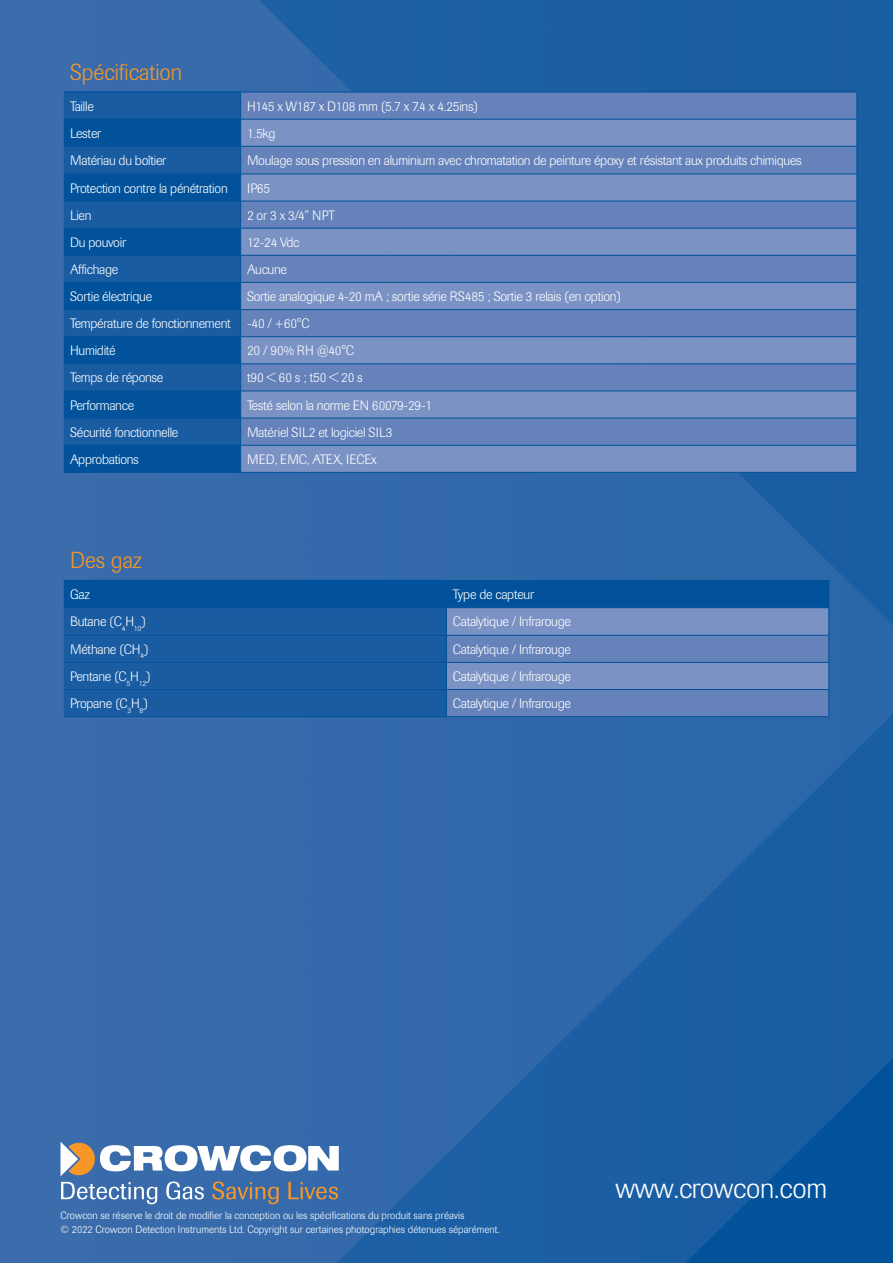
<style>
.page{position:relative;width:893px;height:1263px;background:#fff}
.page>*{position:absolute;margin:0;border:0;box-sizing:border-box;transform-origin:0 0}
.URL_-_White{font:300 28.5px "Imago";letter-spacing:-.01em;color:#fff}
.Header_-_Orange{font:300 22.95px "Imago";color:#f79727}
.Table_Text_-_White{font:300 13.5px "Imago";letter-spacing:-.02em;color:#fff}
.Table_Text_-_White-2{font:300 13.5px "Imago";color:#fff}
.Copyright_-_white{font:300 10.5px "Imago";color:#fff}
.Table_Text_Notes_-_W{font:300 10.5px "Imago";color:#fff}
</style>
<div class="page">
<img style="left:0;top:0;width:893px;height:1263px">
<div style="left:64px;top:93px;width:176px;height:25px;background:#195ca2"></div>
<div style="left:241px;top:93px;width:615px;height:26px;background:#6582ba"></div>
<svg style="left:64px;top:120px;width:176px;height:352px;background:#0b569d"></svg>
<svg style="left:241px;top:120px;width:615px;height:352px;background:#6f89be"></svg>
<hr style="left:64px;top:146px;width:177px;height:1px;background:#01529a">
<hr style="left:64px;top:173px;width:177px;height:1px;background:#01529a">
<hr style="left:64px;top:201px;width:177px;height:1px;background:#01529a">
<hr style="left:64px;top:228px;width:177px;height:1px;background:#01529a">
<hr style="left:64px;top:255px;width:177px;height:1px;background:#01529a">
<hr style="left:64px;top:282px;width:177px;height:1px;background:#01529a">
<hr style="left:64px;top:309px;width:177px;height:1px;background:#01529a">
<hr style="left:64px;top:336px;width:177px;height:1px;background:#01529a">
<hr style="left:240px;top:92px;width:146px;height:1px;background:#01529a">
<hr style="left:386px;top:92px;width:64px;height:1px;background:#01529a">
<hr style="left:450px;top:92px;width:196px;height:1px;background:#01529a">
<hr style="left:646px;top:92px;width:211px;height:1px;background:#01529a">
<hr style="left:240px;top:119px;width:146px;height:1px;background:#01529a">
<hr style="left:386px;top:119px;width:64px;height:1px;background:#01529a">
<hr style="left:450px;top:119px;width:196px;height:1px;background:#01529a">
<hr style="left:646px;top:119px;width:211px;height:1px;background:#01529a">
<hr style="left:241px;top:146px;width:145px;height:1px;background:#01529a">
<hr style="left:386px;top:146px;width:64px;height:1px;background:#01529a">
<hr style="left:450px;top:146px;width:196px;height:1px;background:#01529a">
<hr style="left:646px;top:146px;width:211px;height:1px;background:#01529a">
<hr style="left:241px;top:173px;width:145px;height:1px;background:#01529a">
<hr style="left:386px;top:173px;width:64px;height:1px;background:#01529a">
<hr style="left:450px;top:173px;width:196px;height:1px;background:#01529a">
<hr style="left:646px;top:173px;width:211px;height:1px;background:#01529a">
<hr style="left:241px;top:201px;width:145px;height:1px;background:#01529a">
<hr style="left:386px;top:201px;width:64px;height:1px;background:#01529a">
<hr style="left:450px;top:201px;width:196px;height:1px;background:#01529a">
<hr style="left:646px;top:201px;width:211px;height:1px;background:#01529a">
<hr style="left:241px;top:228px;width:145px;height:1px;background:#01529a">
<hr style="left:386px;top:228px;width:64px;height:1px;background:#01529a">
<hr style="left:450px;top:228px;width:196px;height:1px;background:#01529a">
<hr style="left:646px;top:228px;width:211px;height:1px;background:#01529a">
<hr style="left:241px;top:255px;width:145px;height:1px;background:#01529a">
<hr style="left:386px;top:255px;width:64px;height:1px;background:#01529a">
<hr style="left:450px;top:255px;width:196px;height:1px;background:#01529a">
<hr style="left:646px;top:255px;width:211px;height:1px;background:#01529a">
<hr style="left:241px;top:282px;width:145px;height:1px;background:#01529a">
<hr style="left:386px;top:282px;width:64px;height:1px;background:#01529a">
<hr style="left:450px;top:282px;width:196px;height:1px;background:#01529a">
<hr style="left:646px;top:282px;width:211px;height:1px;background:#01529a">
<hr style="left:241px;top:309px;width:145px;height:1px;background:#01529a">
<hr style="left:386px;top:309px;width:64px;height:1px;background:#01529a">
<hr style="left:450px;top:309px;width:196px;height:1px;background:#01529a">
<hr style="left:646px;top:309px;width:211px;height:1px;background:#01529a">
<hr style="left:241px;top:336px;width:145px;height:1px;background:#01529a">
<hr style="left:386px;top:336px;width:64px;height:1px;background:#01529a">
<hr style="left:450px;top:336px;width:196px;height:1px;background:#01529a">
<hr style="left:646px;top:336px;width:211px;height:1px;background:#01529a">
<svg style="left:240px;top:92px;width:1px;height:380px"></svg>
<svg style="left:856px;top:92px;width:1px;height:380px"></svg>
<hr style="left:64px;top:91px;width:176px;height:2px;background:#01529a">
<hr style="left:64px;top:118px;width:176px;height:2px;background:#01529a">
<hr style="left:64px;top:363px;width:177px;height:1px;background:#01529a">
<hr style="left:241px;top:363px;width:145px;height:1px;background:#01529a">
<hr style="left:386px;top:363px;width:64px;height:1px;background:#01529a">
<hr style="left:450px;top:363px;width:196px;height:1px;background:#01529a">
<hr style="left:646px;top:363px;width:211px;height:1px;background:#01529a">
<hr style="left:64px;top:391px;width:177px;height:1px;background:#01529a">
<hr style="left:241px;top:391px;width:145px;height:1px;background:#01529a">
<hr style="left:386px;top:391px;width:64px;height:1px;background:#01529a">
<hr style="left:450px;top:391px;width:196px;height:1px;background:#01529a">
<hr style="left:646px;top:391px;width:211px;height:1px;background:#01529a">
<hr style="left:64px;top:418px;width:177px;height:1px;background:#01529a">
<hr style="left:241px;top:418px;width:145px;height:1px;background:#01529a">
<hr style="left:386px;top:418px;width:64px;height:1px;background:#01529a">
<hr style="left:450px;top:418px;width:196px;height:1px;background:#01529a">
<hr style="left:646px;top:418px;width:211px;height:1px;background:#01529a">
<hr style="left:64px;top:445px;width:177px;height:1px;background:#01529a">
<hr style="left:241px;top:445px;width:145px;height:1px;background:#01529a">
<hr style="left:386px;top:445px;width:64px;height:1px;background:#01529a">
<hr style="left:450px;top:445px;width:196px;height:1px;background:#01529a">
<hr style="left:646px;top:445px;width:211px;height:1px;background:#01529a">
<hr style="left:64px;top:472px;width:177px;height:1px;background:#01529a">
<hr style="left:241px;top:472px;width:145px;height:1px;background:#01529a">
<hr style="left:386px;top:472px;width:64px;height:1px;background:#01529a">
<hr style="left:450px;top:472px;width:196px;height:1px;background:#01529a">
<hr style="left:646px;top:472px;width:211px;height:1px;background:#01529a">
<svg style="left:61px;top:1142px;width:278px;height:62px"></svg>
<svg style="left:64px;top:580px;width:765px;height:137px;background:#346bab"></svg>
<hr style="left:446px;top:716px;width:383px;height:1px;background:#01529a">
<hr style="left:64px;top:580px;width:382px;height:1px;background:#01529a">
<p class="Header_-_Orange" style="left:70px;top:59px;width:113px">Spécification</p>
<p class="Table_Text_-_White" style="left:70px;top:98px;width:25px">Taille</p>
<p class="Table_Text_-_White" style="left:247px;top:98px;width:233px">H145 x W187 x D108 mm (5.7 x 7.4 x 4.25ins)</p>
<p class="Table_Text_-_White" style="left:70px;top:126px;width:33px">Lester</p>
<p class="Table_Text_-_White" style="left:247px;top:126px;width:30px">1.5kg</p>
<p class="Table_Text_-_White" style="left:70px;top:153px;width:98px">Matériau du boîtier</p>
<p class="Table_Text_-_White" style="left:247px;top:153px;width:556px">Moulage sous pression en aluminium avec chromatation de peinture époxy et résistant aux produits chimiques</p>
<p class="Table_Text_-_White" style="left:70px;top:180px;width:159px">Protection contre la pénétration</p>
<p class="Table_Text_-_White" style="left:247px;top:180px;width:25px">IP65</p>
<p class="Table_Text_-_White" style="left:70px;top:207px;width:23px">Lien</p>
<p class="Table_Text_-_White" style="left:247px;top:207px;width:89px">2 or 3 x 3/4” NPT</p>
<p class="Table_Text_-_White" style="left:70px;top:235px;width:58px">Du pouvoir</p>
<p class="Table_Text_-_White" style="left:247px;top:235px;width:54px">12-24 Vdc</p>
<p class="Table_Text_-_White" style="left:70px;top:262px;width:50px">Affichage</p>
<p class="Table_Text_-_White" style="left:247px;top:262px;width:41px">Aucune</p>
<p class="Table_Text_-_White" style="left:70px;top:289px;width:84px">Sortie électrique</p>
<p class="Table_Text_-_White" style="left:247px;top:289px;width:376px">Sortie analogique 4-20 mA ; sortie série RS485 ; Sortie 3 relais (en option)</p>
<p class="Table_Text_-_White" style="left:70px;top:316px;width:162px">Température de fonctionnement</p>
<p class="Table_Text_-_White" style="left:247px;top:316px;width:64px">-40 / +60°C</p>
<p class="Table_Text_-_White" style="left:70px;top:343px;width:47px">Humidité</p>
<p class="Table_Text_-_White" style="left:247px;top:343px;width:109px">20 / 90% RH @40°C</p>
<p class="Table_Text_-_White" style="left:70px;top:370px;width:95px">Temps de réponse</p>
<p class="Table_Text_-_White" style="left:247px;top:370px;width:117px">t90 &lt; 60 s ; t50 &lt; 20 s</p>
<p class="Table_Text_-_White" style="left:70px;top:397px;width:65px">Performance</p>
<p class="Table_Text_-_White" style="left:247px;top:397px;width:187px">Testé selon la norme EN 60079-29-1</p>
<p class="Table_Text_-_White" style="left:70px;top:424px;width:110px">Sécurité fonctionnelle</p>
<p class="Table_Text_-_White" style="left:247px;top:424px;width:147px">Matériel SIL2 et logiciel SIL3</p>
<p class="Table_Text_-_White" style="left:70px;top:452px;width:70px">Approbations</p>
<p class="Table_Text_-_White-2" style="left:247px;top:452px;width:131px">MED, EMC, ATEX, IECEx</p>
<p class="Header_-_Orange" style="left:70px;top:547px;width:73px">Des gaz</p>
<p class="Table_Text_-_White" style="left:70px;top:587px;width:21px">Gaz</p>
<p class="Table_Text_-_White" style="left:453px;top:587px;width:83px">Type de capteur</p>
<p class="Table_Text_-_White" style="left:70px;top:614px;width:77px">Butane (C<sub>4</sub>H<sub>10</sub>)</p>
<p class="Table_Text_-_White" style="left:453px;top:614px;width:120px">Catalytique / Infrarouge</p>
<p class="Table_Text_-_White" style="left:70px;top:642px;width:80px">Méthane (CH<sub>4</sub>)</p>
<p class="Table_Text_-_White" style="left:453px;top:642px;width:120px">Catalytique / Infrarouge</p>
<p class="Table_Text_-_White" style="left:70px;top:669px;width:82px">Pentane (C<sub>5</sub>H<sub>12</sub>)</p>
<p class="Table_Text_-_White" style="left:453px;top:669px;width:120px">Catalytique / Infrarouge</p>
<p class="Table_Text_-_White" style="left:70px;top:696px;width:80px">Propane (C<sub>3</sub>H<sub>8</sub>)</p>
<p class="Table_Text_-_White" style="left:453px;top:696px;width:120px">Catalytique / Infrarouge</p>
<p class="Table_Text_Notes_-_W" style="left:61px;top:1210px;width:406px">Crowcon se réserve le droit de modifier la conception ou les spécifications du produit sans préavis</p>
<p class="Copyright_-_white" style="left:61px;top:1223px;width:441px">© 2022 Crowcon Detection Instruments Ltd. Copyright sur certaines photographies détenues séparément.</p>
<p class="URL_-_White" style="left:615px;top:1172px;width:213px">www.crowcon.com</p>
</div>
